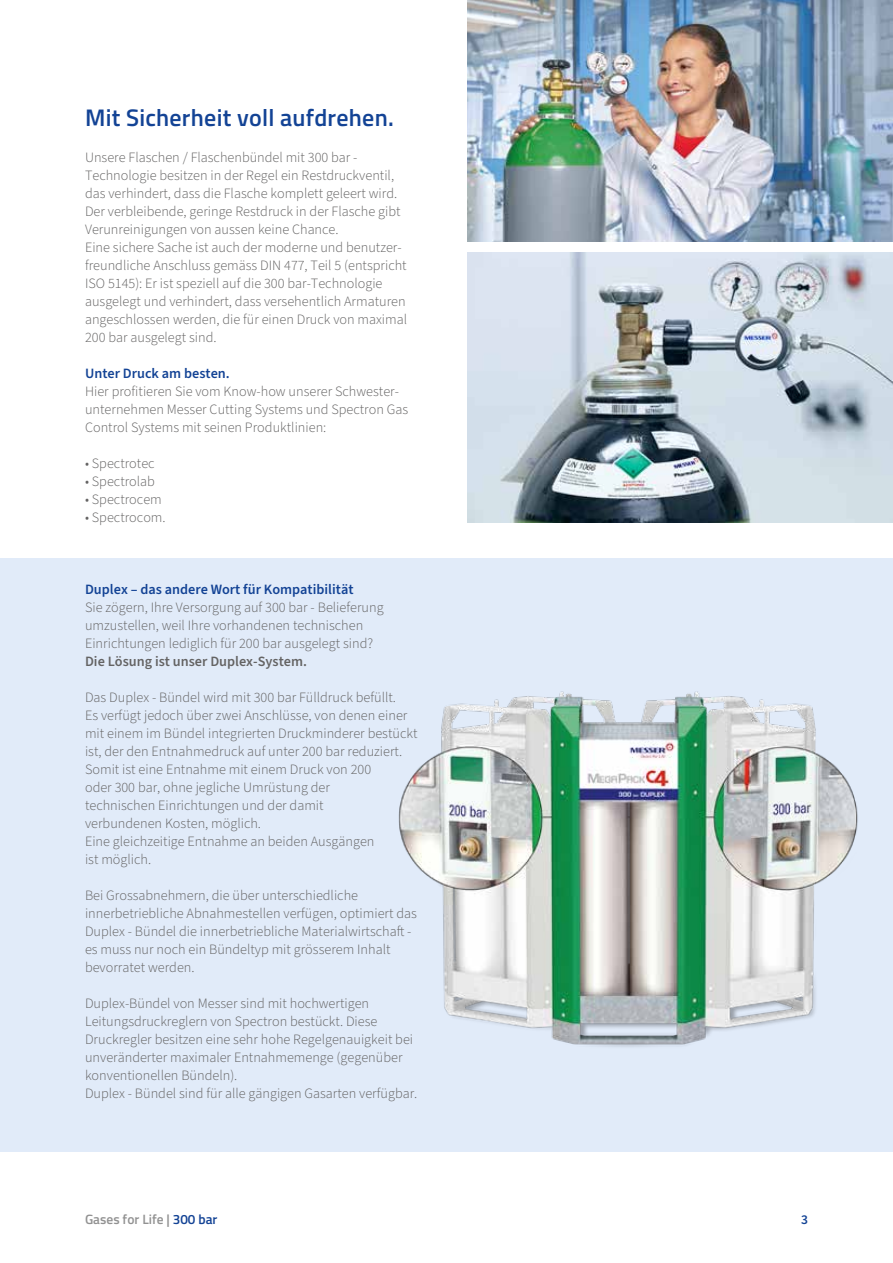
<style>
.page{position:relative;width:893px;height:1263px;background:#fff}
.page>*{position:absolute;margin:0;border:0;box-sizing:border-box;transform-origin:0 0}
.t1{font:600 24px "Titillium Web";letter-spacing:.01em;color:#134395}
.t2{font:300 14.25px/18px "Source Sans 3";color:#646363}
.t3{font:600 14.25px "Source Sans 3";color:#134395}
.t4{font:600 14.25px "Source Sans 3";color:#646363}
.t5{font:600 13.5px "Titillium Web";color:#929292}
.t6{font:600 13.5px "Source Sans 3";color:#134395}
.s1{color:#134395}
</style>
<div class="page">
<div style="left:0;top:558px;width:893px;height:593px;background:#e1ebf9"></div>
<img style="left:468px;top:252px;width:425px;height:270px">
<img style="left:398px;top:691px;width:460px;height:356px">
<img style="left:468px;top:0;width:425px;height:241px">
<h1 class="t1" style="left:85px;top:100px;width:310px">Mit Sicherheit voll aufdrehen.</h1>
<p class="t2" style="left:85px;top:148px;width:324px">Unsere Flaschen / Flaschenbündel mit 300 bar - Technologie besitzen in der Regel ein Restdruckventil, das verhindert, dass die Flasche komplett geleert wird.<br>Der verbleibende, geringe Restdruck in der Flasche gibt Verunreinigungen von aussen keine Chance.<br>Eine sichere Sache ist auch der moderne und benutzer&shy;freundliche Anschluss gemäss DIN 477, Teil 5 (entspricht ISO 5145): Er ist speziell auf die 300 bar-Technologie ausgelegt und verhindert, dass versehentlich Armaturen angeschlossen werden, die für einen Druck von maximal 200 bar ausgelegt sind.</p>
<p class="t3" style="left:85px;top:364px;width:146px">Unter Druck am besten.</p>
<p class="t2" style="left:85px;top:382px;width:325px">Hier profitieren Sie vom Know-how unserer Schwester&shy;unternehmen Messer Cutting Systems und Spectron Gas<br>Control Systems mit seinen Produktlinien:</p>
<p class="t2" style="left:85px;top:454px;width:71px">• Spectrotec</p>
<p class="t2" style="left:85px;top:472px;width:71px">• Spectrolab</p>
<p class="t2" style="left:85px;top:490px;width:78px">• Spectrocem</p>
<p class="t2" style="left:85px;top:508px;width:82px">• Spectrocom.</p>
<p class="t3" style="left:85px;top:580px;width:270px">Duplex – das andere Wort für Kompatibilität</p>
<p class="t2" style="left:85px;top:598px;width:300px">Sie zögern, Ihre Versorgung auf 300 bar - Belieferung umzustellen, weil Ihre vorhandenen technischen<br>Einrichtungen lediglich für 200 bar ausgelegt sind?</p>
<p class="t4" style="left:85px;top:652px;width:223px">Die Lösung ist unser Duplex-System.</p>
<p class="t2" style="left:85px;top:688px;width:334px">Das Duplex - Bündel wird mit 300 bar Fülldruck befüllt.<br>Es verfügt jedoch über zwei Anschlüsse, von denen einer mit einem im Bündel integrierten Druckminderer bestückt ist, der den Entnahmedruck auf unter 200 bar reduziert.<br>Somit ist eine Entnahme mit einem Druck von 200<br>oder 300 bar, ohne jegliche Umrüstung der<br>technischen Einrichtungen und der damit<br>verbundenen Kosten, möglich.<br>Eine gleichzeitige Entnahme an beiden Ausgängen<br>ist möglich.</p>
<p class="t2" style="left:85px;top:886px;width:333px">Bei Grossabnehmern, die über unterschiedliche innerbetriebliche Abnahmestellen verfügen, optimiert das Duplex - Bündel die innerbetriebliche Materialwirtschaft - es muss nur noch ein Bündeltyp mit grösserem Inhalt bevorratet werden.</p>
<p class="t2" style="left:85px;top:994px;width:334px">Duplex-Bündel von Messer sind mit hochwertigen Leitungsdruckreglern von Spectron bestückt. Diese Druckregler besitzen eine sehr hohe Regelgenauigkeit bei unveränderter maximaler Entnahmemenge (gegenüber konventionellen Bündeln).<br>Duplex - Bündel sind für alle gängigen Gasarten verfügbar.</p>
<p class="t5" style="left:85px;top:1209px;width:134px">Gases for Life | <span class="s1">300 bar</span></p>
<p class="t6" style="left:801px;top:1211px;width:8px">3</p>
</div>
